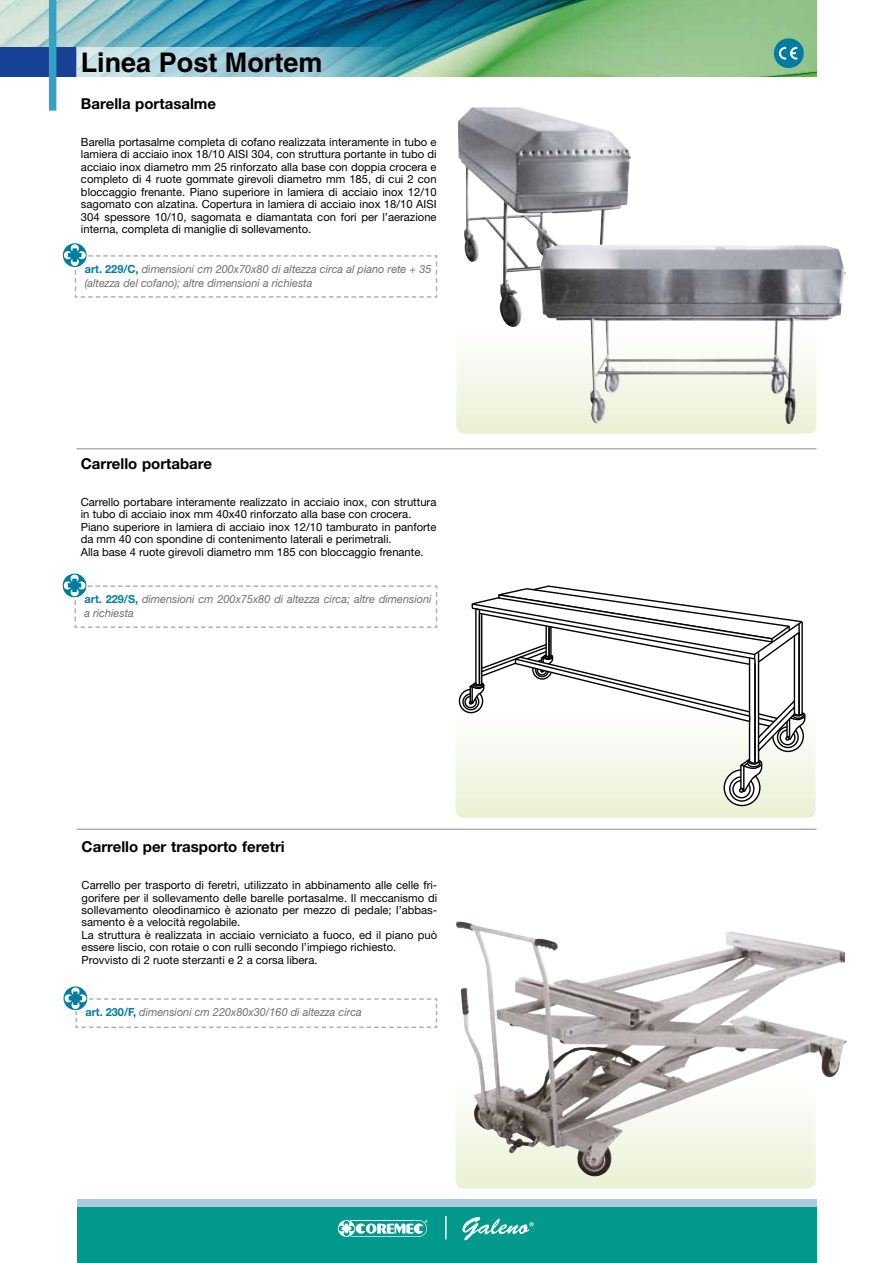
<style>
.page{position:relative;width:893px;height:1263px;background:#fff}
.page>*{position:absolute;margin:0;border:0;box-sizing:border-box;transform-origin:0 0}
.t1{font:700 27px "Helvetica";color:#000}
.t2{font:700 15px "Helvetica Neue LT Std";color:#000}
.t3{font:11.25px/12.5px "Helvetica Neue LT Std";color:#000}
.t4{font:italic 11.25px/13.5px "Helvetica Neue LT Std";color:#706f6f}
.s1{font-weight:700;font-style:normal;color:#007ca1}
</style>
<div class="page">
<img style="left:0;top:0;width:816px;height:77px">
<div style="left:0;top:47px;width:77px;height:29px;background:#164194"></div>
<div style="left:49px;top:0;width:7px;height:111px;background:#35a2c3"></div>
<svg style="left:774px;top:38px;width:30px;height:30px"></svg>
<svg style="left:77px;top:47px;width:340px;height:29px;background:#95c7d3"></svg>
<div style="left:77px;top:1206px;width:739px;height:57px;background:#00998c"></div>
<div style="left:77px;top:1199px;width:739px;height:7px;background:#abcbdd"></div>
<svg style="left:462px;top:1217px;width:72px;height:23px"></svg>
<svg style="left:337px;top:1220px;width:91px;height:17px"></svg>
<hr style="left:351px;top:1220px;width:62px;height:1px;background:#fff">
<hr style="left:445px;top:1216px;width:2px;height:23px;background:#fff">
<svg style="left:456px;top:355px;width:360px;height:79px;background:#eff5e0"></svg>
<div style="left:455px;top:1177px;width:361px;height:11px;background:#eaf2d6"></div>
<svg style="left:62px;top:243px;width:376px;height:55px"></svg>
<svg style="left:62px;top:573px;width:376px;height:55px"></svg>
<hr style="left:77px;top:828px;width:739px;height:2px;background:#b3b2b2">
<hr style="left:77px;top:448px;width:739px;height:1px;background:#b3b2b2">
<svg style="left:63px;top:986px;width:375px;height:42px"></svg>
<img style="left:458px;top:107px;width:173px;height:220px">
<svg style="left:455px;top:585px;width:361px;height:233px"></svg>
<img style="left:455px;top:923px;width:392px;height:254px">
<img style="left:540px;top:245px;width:306px;height:180px">
<h1 class="t1" style="left:81px;top:46px;width:243px">Linea Post Mortem</h1>
<h2 class="t2" style="left:81px;top:94px;width:137px">Barella portasalme</h2>
<p class="t3" style="left:81px;top:136px;width:357px;text-align:justify">Barella portasalme completa di cofano realizzata interamente in tubo e lamiera di acciaio inox 18/10 AISI 304, con struttura portante in tubo di acciaio inox diametro mm 25 rinforzato alla base con doppia crocera e completo di 4 ruote gommate girevoli diametro mm 185, di cui 2 con bloccaggio frenante. Piano superiore in lamiera di acciaio inox 12/10 sagomato con alzatina. Copertura in lamiera di acciaio inox 18/10 AISI 304 spessore 10/10, sagomata e diamantata con fori per l’aerazione interna, completa di maniglie di sollevamento.</p>
<p class="t4" style="left:85px;top:262px;width:348px"><span class="s1">art. 229/C,</span> dimensioni cm 200x70x80 di altezza circa al piano rete + 35 (altezza del cofano); altre dimensioni a richiesta</p>
<h2 class="t2" style="left:81px;top:454px;width:133px">Carrello portabare</h2>
<p class="t3" style="left:81px;top:496px;width:357px">Carrello portabare interamente realizzato in acciaio inox, con struttura in tubo di acciaio inox mm 40x40 rinforzato alla base con crocera.<br>Piano superiore in lamiera di acciaio inox 12/10 tamburato in panforte da mm 40 con spondine di contenimento laterali e perimetrali.<br>Alla base 4 ruote girevoli diametro mm 185 con bloccaggio frenante.</p>
<p class="t4" style="left:85px;top:592px;width:349px"><span class="s1">art. 229/S,</span> dimensioni cm 200x75x80 di altezza circa; altre dimensioni a richiesta</p>
<h2 class="t2" style="left:82px;top:837px;width:205px">Carrello per trasporto feretri</h2>
<p class="t3" style="left:82px;top:879px;width:357px">Carrello per trasporto di feretri, utilizzato in abbinamento alle celle fri&shy;gorifere per il sollevamento delle barelle portasalme. Il meccanismo di sollevamento oleodinamico è azionato per mezzo di pedale; l’abbas&shy;samento è a velocità regolabile.<br>La struttura è realizzata in acciaio verniciato a fuoco, ed il piano può essere liscio, con rotaie o con rulli secondo l’impiego richiesto.<br>Provvisto di 2 ruote sterzanti e 2 a corsa libera.</p>
<p class="t4" style="left:85px;top:1005px;width:278px"><span class="s1">art. 230/F,</span> dimensioni cm 220x80x30/160 di altezza circa</p>
</div>
